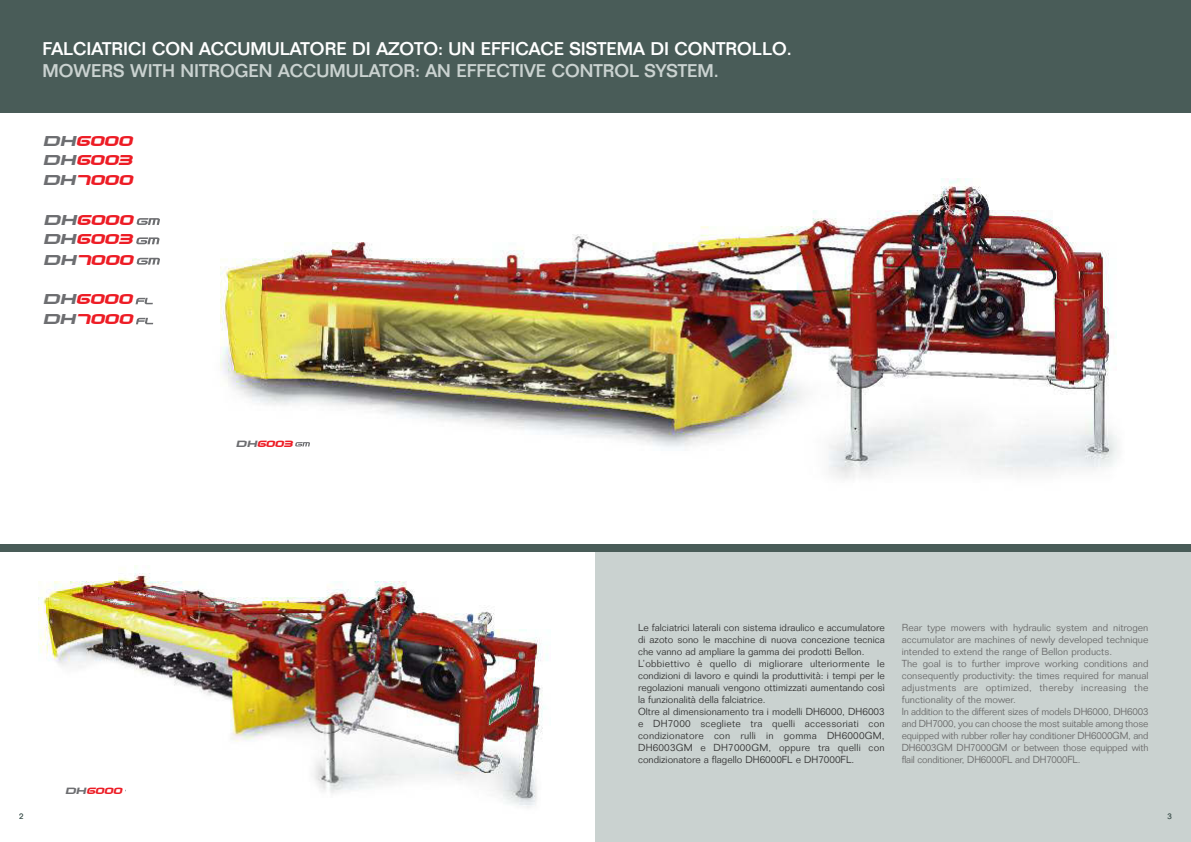
<style>
.page{position:relative;width:1191px;height:842px;background:#fff}
.page>*{position:absolute;margin:0;border:0;box-sizing:border-box;transform-origin:0 0}
.t1{font:500 18px "Folio";color:#fff}
.t2{font:500 18px "Folio";color:#cad2d0}
.t3{font:italic 11.9px/19.5px "SNFU Extended";color:#ed1c25;text-align:justify}
.t4{font:300 10px/12px "Folio";color:#6b6b6b}
.t5{font:300 10px/12px "Folio";color:#353535}
.t6{font:300 8px "Folio";color:#495c58}
.t7{font:italic 7.6px "SNFU Extended";color:#ed1c25}
.s1{color:#6d6e71}
</style>
<div class="page">
<div style="left:595px;top:550px;width:596px;height:292px;background:#cad2d0"></div>
<img style="left:39px;top:565px;width:509px;height:243px">
<img style="left:220px;top:178px;width:898px;height:301px">
<div style="left:0;top:0;width:595px;height:113px;background:#495c58"></div>
<div style="left:595px;top:0;width:596px;height:113px;background:#495c58"></div>
<div style="left:0;top:544px;width:595px;height:7px;background:#495c58"></div>
<div style="left:595px;top:544px;width:596px;height:7px;background:#495c58"></div>
<svg style="left:137px;top:218px;width:23px;height:7px"></svg>
<svg style="left:136px;top:237px;width:23px;height:7px"></svg>
<svg style="left:137px;top:258px;width:23px;height:7px"></svg>
<svg style="left:136px;top:298px;width:17px;height:6px"></svg>
<svg style="left:136px;top:318px;width:17px;height:6px"></svg>
<svg style="left:295px;top:442px;width:15px;height:4px"></svg>
<h1 class="t1" style="left:43px;top:43px;width:750px">FALCIATRICI CON ACCUMULATORE DI AZOTO: UN EFFICACE SISTEMA DI CONTROLLO.</h1>
<h1 class="t2" style="left:43px;top:65px;width:678px">MOWERS WITH NITROGEN ACCUMULATOR: AN EFFECTIVE CONTROL SYSTEM.</h1>
<p class="t3" style="left:44px;top:131px;width:91px"><span class="s1">DH</span>6000<br><span class="s1">DH</span>6003<br><span class="s1">DH</span>7000</p>
<p class="t3" style="left:44px;top:210px;width:91px;line-height:19.8px"><span class="s1">DH</span>6000<br><span class="s1">DH</span>6003<br><span class="s1">DH</span>7000</p>
<p class="t3" style="left:44px;top:289px;width:91px;line-height:20px"><span class="s1">DH</span>6000<br><span class="s1">DH</span>7000</p>
<p class="t7" style="left:237px;top:438px;width:58px"><span class="s1">DH</span>6003</p>
<p class="t7" style="left:66px;top:785px;width:58px"><span class="s1">DH</span>6000</p>
<p class="t5" style="left:638px;top:622px;width:248px">Le falciatrici laterali con sistema idraulico e accumulatore di azoto sono le macchine di nuova concezione tecnica che vanno ad ampliare la gamma dei prodotti Bellon.<br>L’obbiettivo è quello di migliorare ulteriormente le condizioni di lavoro e quindi la produttività: i tempi per le regolazioni manuali vengono ottimizzati aumentando così la funzionalità della falciatrice.<br>Oltre al dimensionamento tra i modelli DH6000, DH6003 e DH7000 scegliete tra quelli accessoriati con condizionatore con rulli in gomma DH6000GM, DH6003GM e DH7000GM, oppure tra quelli con condizionatore a flagello DH6000FL e DH7000FL.</p>
<p class="t4" style="left:901px;top:622px;width:248px">Rear type mowers with hydraulic system and nitrogen accumulator are machines of newly developed technique intended to extend the range of Bellon products.<br>The goal is to further improve working conditions and consequently productivity: the times required for manual adjustments are optimized, thereby increasing the functionality of the mower.<br>In addition to the different sizes of models DH6000, DH6003 and DH7000, you can choose the most suitable among those equipped with rubber roller hay conditioner DH6000GM, and DH6003GM DH7000GM or between those equipped with flail conditioner, DH6000FL and DH7000FL.</p>
<p class="t6" style="left:19px;top:814px;width:6px">2</p>
<p class="t6" style="left:1167px;top:814px;width:6px">3</p>
</div>
